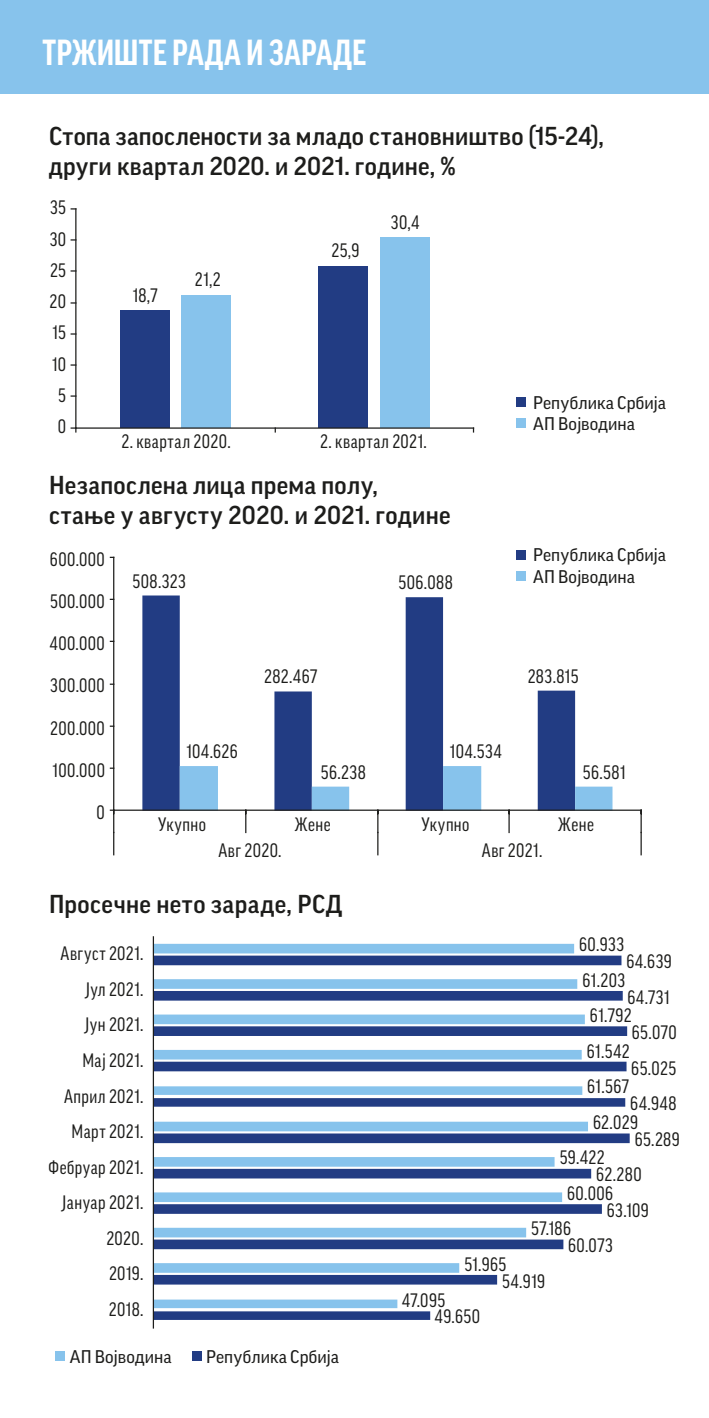
<style>
.page{position:relative;width:709px;height:1418px;background:#fff}
.page>*{position:absolute;margin:0;border:0;box-sizing:border-box;transform-origin:0 0}
.t1{font:700 condensed 35px "Good Pro";letter-spacing:.005em;color:#fff}
.t2{font:500 25px/30px "Good Pro";letter-spacing:.015em;color:#1d1d1b}
.t3{font:condensed 18.75px "Good Pro";letter-spacing:.025em;color:#1d1d1b}
.t4{font:17.75px/21.5px "Good Pro";letter-spacing:.005em;color:#1d1d1b}
</style>
<div class="page">
<div style="left:0;top:0;width:709px;height:94px;background:#87c3ec"></div>
<div style="left:516px;top:550px;width:9px;height:9px;background:#223c83"></div>
<div style="left:516px;top:571px;width:9px;height:10px;background:#87c3ec"></div>
<div style="left:192px;top:1351px;width:9px;height:10px;background:#223c83"></div>
<div style="left:55px;top:1351px;width:10px;height:9px;background:#87c3ec"></div>
<div style="left:516px;top:397px;width:9px;height:10px;background:#223c83"></div>
<div style="left:516px;top:418px;width:9px;height:10px;background:#87c3ec"></div>
<div style="left:120px;top:310px;width:49px;height:117px;background:#223c83"></div>
<div style="left:318px;top:266px;width:50px;height:161px;background:#223c83"></div>
<div style="left:181px;top:295px;width:50px;height:132px;background:#87c3ec"></div>
<div style="left:380px;top:237px;width:49px;height:190px;background:#87c3ec"></div>
<hr style="left:75px;top:209px;width:1px;height:219px;background:#1d1d1b">
<hr style="left:76px;top:427px;width:397px;height:2px;background:#1d1d1b">
<svg style="left:71px;top:427px;width:5px;height:5px"></svg>
<svg style="left:142px;top:595px;width:433px;height:214px"></svg>
<hr style="left:113px;top:557px;width:1px;height:253px;background:#1d1d1b">
<hr style="left:114px;top:809px;width:527px;height:1px;background:#1d1d1b">
<svg style="left:640px;top:810px;width:1px;height:44px"></svg>
<svg style="left:180px;top:766px;width:432px;height:88px"></svg>
<svg style="left:110px;top:809px;width:4px;height:45px"></svg>
<svg style="left:154px;top:955px;width:475px;height:364px"></svg>
<svg style="left:154px;top:943px;width:434px;height:365px"></svg>
<hr style="left:153px;top:936px;width:1px;height:391px;background:#1d1d1b">
<h1 class="t1" style="left:42px;top:33px;width:325px">ТРЖИШТЕ РАДА И ЗАРАДЕ</h1>
<h2 class="t2" style="left:49px;top:121px;width:556px">Стoпa зaпoслeнoсти за младо становништво (15-24), други квартал 2020. и 2021. године, %</h2>
<p class="t3" style="left:50px;top:197px;width:17px">35</p>
<p class="t3" style="left:50px;top:228px;width:18px">30</p>
<p class="t3" style="left:50px;top:259px;width:17px">25</p>
<p class="t3" style="left:50px;top:291px;width:18px">20</p>
<p class="t3" style="left:53px;top:322px;width:15px">15</p>
<p class="t3" style="left:52px;top:353px;width:16px">10</p>
<p class="t3" style="left:58px;top:385px;width:9px">5</p>
<p class="t3" style="left:58px;top:416px;width:10px">0</p>
<p class="t3" style="left:133px;top:284px;width:26px">18,7</p>
<p class="t3" style="left:195px;top:269px;width:27px">21,2</p>
<p class="t3" style="left:331px;top:239px;width:30px">25,9</p>
<p class="t3" style="left:391px;top:211px;width:30px">30,4</p>
<p class="t3" style="left:121px;top:431px;width:111px">2. квартал 2020.</p>
<p class="t3" style="left:320px;top:431px;width:108px">2. квартал 2021.</p>
<h2 class="t2" style="left:49px;top:470px;width:403px">Нeзaпoслeнa лицa прeмa пoлу,<br>стaњe у августу 2020. и 2021. гoдинe</h2>
<p class="t3" style="left:50px;top:548px;width:56px">600.000</p>
<p class="t3" style="left:50px;top:590px;width:56px">500.000</p>
<p class="t3" style="left:50px;top:633px;width:57px">400.000</p>
<p class="t3" style="left:50px;top:675px;width:56px">300.000</p>
<p class="t3" style="left:50px;top:717px;width:56px">200.000</p>
<p class="t3" style="left:53px;top:759px;width:54px">100.000</p>
<p class="t3" style="left:132px;top:570px;width:55px">508.323</p>
<p class="t3" style="left:186px;top:741px;width:53px">104.626</p>
<p class="t3" style="left:264px;top:666px;width:55px">282.467</p>
<p class="t3" style="left:321px;top:761px;width:47px">56.238</p>
<p class="t3" style="left:398px;top:571px;width:56px">506.088</p>
<p class="t3" style="left:450px;top:741px;width:53px">104.534</p>
<p class="t4" style="left:533px;top:391px;width:134px">Република Србија<br>АП Војводина</p>
<p class="t4" style="left:533px;top:544px;width:134px">Република Србија<br>АП Војводина</p>
<p class="t3" style="left:527px;top:665px;width:52px">283.815</p>
<p class="t3" style="left:583px;top:761px;width:44px">56.581</p>
<p class="t3" style="left:97px;top:801px;width:10px">0</p>
<p class="t3" style="left:158px;top:814px;width:49px">Укупно</p>
<p class="t3" style="left:295px;top:814px;width:37px">Жене</p>
<p class="t3" style="left:421px;top:814px;width:49px">Укупно</p>
<p class="t3" style="left:558px;top:814px;width:37px">Жене</p>
<p class="t3" style="left:218px;top:839px;width:65px">Авг 2020.</p>
<p class="t3" style="left:482px;top:839px;width:62px">Авг 2021.</p>
<h2 class="t2" style="left:49px;top:888px;width:294px">Просечне нето зараде, РСД</h2>
<p class="t3" style="left:61px;top:943px;width:84px">Август 2021.</p>
<p class="t3" style="left:86px;top:978px;width:59px">Јул 2021.</p>
<p class="t3" style="left:85px;top:1014px;width:60px">Јун 2021.</p>
<p class="t3" style="left:82px;top:1049px;width:63px">Мај 2021.</p>
<p class="t3" style="left:64px;top:1085px;width:81px">Април 2021.</p>
<p class="t3" style="left:72px;top:1120px;width:73px">Март 2021.</p>
<p class="t3" style="left:49px;top:1156px;width:96px">Фебруар 2021.</p>
<p class="t3" style="left:62px;top:1191px;width:83px">Јануар 2021.</p>
<p class="t3" style="left:106px;top:1227px;width:39px">2020.</p>
<p class="t3" style="left:109px;top:1262px;width:36px">2019.</p>
<p class="t3" style="left:109px;top:1298px;width:36px">2018.</p>
<p class="t4" style="left:70px;top:1345px;width:103px">АП Војводина</p>
<p class="t4" style="left:206px;top:1345px;width:134px">Република Србија</p>
<p class="t3" style="left:579px;top:933px;width:47px">60.933</p>
<p class="t3" style="left:626px;top:950px;width:47px">64.639</p>
<p class="t3" style="left:582px;top:969px;width:44px">61.203</p>
<p class="t3" style="left:627px;top:986px;width:44px">64.731</p>
<p class="t3" style="left:590px;top:1004px;width:43px">61.792</p>
<p class="t3" style="left:632px;top:1021px;width:46px">65.070</p>
<p class="t3" style="left:587px;top:1040px;width:44px">61.542</p>
<p class="t3" style="left:631px;top:1057px;width:46px">65.025</p>
<p class="t3" style="left:587px;top:1076px;width:43px">61.567</p>
<p class="t3" style="left:630px;top:1092px;width:48px">64.948</p>
<p class="t3" style="left:593px;top:1111px;width:47px">62.029</p>
<p class="t3" style="left:559px;top:1147px;width:47px">59.422</p>
<p class="t3" style="left:634px;top:1128px;width:47px">65.289</p>
<p class="t3" style="left:596px;top:1163px;width:47px">62.280</p>
<p class="t3" style="left:567px;top:1182px;width:47px">60.006</p>
<p class="t3" style="left:531px;top:1218px;width:41px">57.186</p>
<p class="t3" style="left:607px;top:1199px;width:43px">63.109</p>
<p class="t3" style="left:464px;top:1253px;width:44px">51.965</p>
<p class="t3" style="left:402px;top:1289px;width:45px">47.095</p>
<p class="t3" style="left:435px;top:1306px;width:47px">49.650</p>
<p class="t3" style="left:502px;top:1270px;width:45px">54.919</p>
<p class="t3" style="left:568px;top:1235px;width:46px">60.073</p>
</div>
